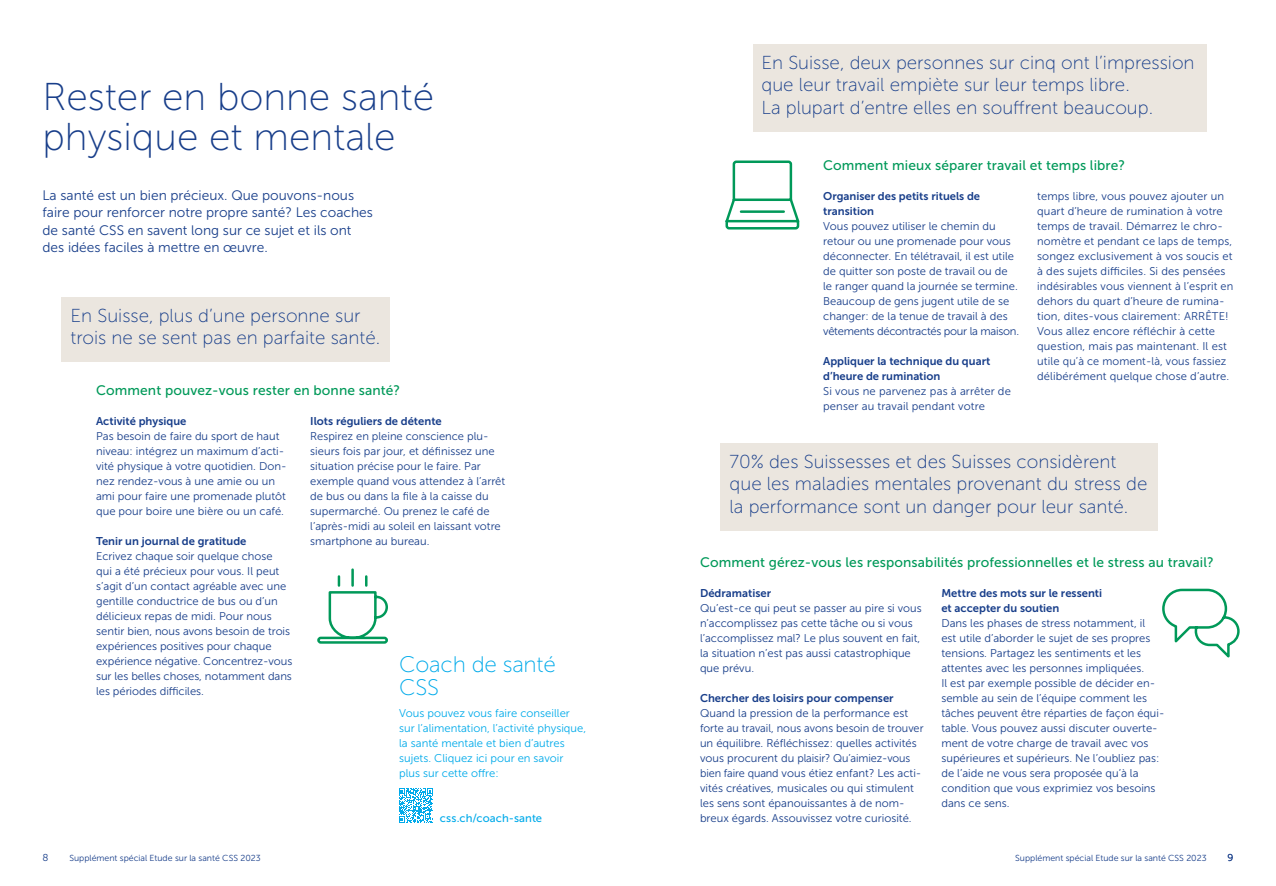
<style>
.page{position:relative;width:1276px;height:886px;background:#fff}
.page>*{position:absolute;margin:0;border:0;box-sizing:border-box;transform-origin:0 0}
.t1{font:38.75px/40px "Museo Sans 100";color:#183e8a}
.t2{font:22.5px/22.5px "Museo Sans 100";letter-spacing:-.01em;color:#00aaea}
.t3{font:18.75px/22.5px "Museo Sans 100";color:#183e8a}
.t4{font:13.75px/17.5px "Museo Sans 300";color:#183e8a}
.t5{font:13.75px "Museo Sans 500";letter-spacing:.01em;color:#009959}
.t6{font:11.25px/15px "Museo Sans 300";color:#183e8a}
.t7{font:11.25px/15px "Museo Sans 700";color:#183e8a}
.t8{font:11.25px/15px "Museo Sans 300";color:#00aaea}
.t9{font:11.25px "Museo Sans 500";letter-spacing:.01em;color:#00aaea}
.t10{font:10px "Museo Sans 300";color:#183e8a}
.t11{font:8.75px "Museo Sans 300";color:#183e8a}
</style>
<div class="page">
<div style="left:62px;top:297px;width:328px;height:65px;background:#ebe6df"></div>
<div style="left:752px;top:44px;width:454px;height:87px;background:#ebe6df"></div>
<div style="left:720px;top:443px;width:438px;height:88px;background:#ebe6df"></div>
<svg style="left:399px;top:788px;width:34px;height:35px"></svg>
<svg style="left:317px;top:568px;width:71px;height:76px"></svg>
<svg style="left:725px;top:160px;width:75px;height:70px"></svg>
<svg style="left:1162px;top:588px;width:78px;height:70px"></svg>
<h1 class="t1" style="left:43px;top:77px;width:393px">Rester en bonne santé physique et mentale</h1>
<p class="t4" style="left:43px;top:186px;width:332px">La santé est un bien précieux. Que pouvons-nous faire pour renforcer notre propre santé? Les coaches de santé CSS en savent long sur ce sujet et ils ont des idées faciles à mettre en œuvre.</p>
<h3 class="t3" style="left:71px;top:304px;width:311px">En Suisse, plus d’une personne sur trois ne se sent pas en parfaite santé.</h3>
<p class="t5" style="left:96px;top:382px;width:306px">Comment pouvez-vous rester en bonne santé?</p>
<p class="t7" style="left:96px;top:413px;width:92px">Activité physique</p>
<p class="t6" style="left:96px;top:428px;width:192px">Pas besoin de faire du sport de haut niveau: intégrez un maximum d’acti&shy;vité physique à votre quotidien. Don&shy;nez rendez-vous à une amie ou un ami pour faire une promenade plutôt que pour boire une bière ou un café.</p>
<p class="t7" style="left:96px;top:533px;width:152px">Tenir un journal de gratitude</p>
<p class="t6" style="left:96px;top:548px;width:198px">Ecrivez chaque soir quelque chose<br>qui a été précieux pour vous. Il peut s’agit d’un contact agréable avec une gentille conductrice de bus ou d’un délicieux repas de midi. Pour nous sentir bien, nous avons besoin de trois expériences positives pour chaque expérience négative. Concentrez-vous sur les belles choses, notamment dans les périodes difficiles.</p>
<p class="t7" style="left:310px;top:413px;width:133px">Ilots réguliers de détente</p>
<p class="t6" style="left:310px;top:428px;width:196px">Respirez en pleine conscience plu&shy;sieurs fois par jour, et définissez une situation précise pour le faire. Par exemple quand vous attendez à l’arrêt de bus ou dans la file à la caisse du supermarché. Ou prenez le café de l’après-midi au soleil en laissant votre smartphone au bureau.</p>
<h2 class="t2" style="left:399px;top:653px;width:158px">Coach de santé<br>CSS</h2>
<p class="t8" style="left:399px;top:706px;width:188px">Vous pouvez vous faire conseiller sur l’alimentation, l’activité physique, la santé mentale et bien d’autres sujets. Cliquez ici pour en savoir plus sur cette offre:</p>
<p class="t9" style="left:440px;top:812px;width:104px">css.ch/coach-sante</p>
<h3 class="t3" style="left:761px;top:51px;width:435px">En Suisse, deux personnes sur cinq ont l’impression que leur travail empiète sur leur temps libre.<br>La plupart d’entre elles en souffrent beaucoup.</h3>
<p class="t5" style="left:823px;top:157px;width:304px">Comment mieux séparer travail et temps libre?</p>
<p class="t7" style="left:823px;top:188px;width:158px">Organiser des petits rituels de transition</p>
<p class="t6" style="left:823px;top:218px;width:197px">Vous pouvez utiliser le chemin du retour ou une promenade pour vous déconnecter. En télétravail, il est utile de quitter son poste de travail ou de le ranger quand la journée se termine.<br>Beaucoup de gens jugent utile de se changer: de la tenue de travail à des vêtements décontractés pour la maison.</p>
<p class="t7" style="left:823px;top:353px;width:169px">Appliquer la technique du quart d’heure de rumination</p>
<p class="t6" style="left:823px;top:383px;width:189px">Si vous ne parvenez pas à arrêter de penser au travail pendant votre</p>
<p class="t6" style="left:1037px;top:188px;width:198px">temps libre, vous pouvez ajouter un quart d’heure de rumination à votre temps de travail. Démarrez le chro&shy;nomètre et pendant ce laps de temps, songez exclusivement à vos soucis et à des sujets difficiles. Si des pensées indésirables vous viennent à l’esprit en dehors du quart d’heure de rumina&shy;tion, dites-vous clairement: ARRÊTE!<br>Vous allez encore réfléchir à cette question, mais pas maintenant. Il est utile qu’à ce moment-là, vous fassiez délibérément quelque chose d’autre.</p>
<h3 class="t3" style="left:729px;top:450px;width:419px">70% des Suissesses et des Suisses considèrent que les maladies mentales provenant du stress de la performance sont un danger pour leur santé.</h3>
<p class="t5" style="left:700px;top:555px;width:515px">Comment gérez-vous les responsabilités professionnelles et le stress au travail?</p>
<p class="t7" style="left:700px;top:586px;width:73px">Dédramatiser</p>
<p class="t6" style="left:700px;top:601px;width:223px">Qu’est-ce qui peut se passer au pire si vous n’accomplissez pas cette tâche ou si vous l’accomplissez mal? Le plus souvent en fait, la situation n’est pas aussi catastrophique que prévu.</p>
<p class="t7" style="left:700px;top:691px;width:195px">Chercher des loisirs pour compenser</p>
<p class="t6" style="left:700px;top:706px;width:225px">Quand la pression de la performance est forte au travail, nous avons besoin de trouver un équilibre. Réfléchissez: quelles activités vous procurent du plaisir? Qu’aimiez-vous bien faire quand vous étiez enfant? Les acti&shy;vités créatives, musicales ou qui stimulent les sens sont épanouissantes à de nom&shy;breux égards. Assouvissez votre curiosité.</p>
<p class="t7" style="left:941px;top:586px;width:162px">Mettre des mots sur le ressenti et accepter du soutien</p>
<p class="t6" style="left:941px;top:616px;width:224px">Dans les phases de stress notamment, il<br>est utile d’aborder le sujet de ses propres tensions. Partagez les sentiments et les attentes avec les personnes impliquées.<br>Il est par exemple possible de décider en&shy;semble au sein de l’équipe comment les tâches peuvent être réparties de façon équi&shy;table. Vous pouvez aussi discuter ouverte&shy;ment de votre charge de travail avec vos supérieures et supérieurs. Ne l’oubliez pas: de l’aide ne vous sera proposée qu’à la condition que vous exprimiez vos besoins dans ce sens.</p>
<p class="t10" style="left:43px;top:852px;width:8px">8</p>
<p class="t10" style="left:1227px;top:852px;width:7px">9</p>
<p class="t11" style="left:69px;top:853px;width:193px">Supplément spécial Etude sur la santé CSS 2023</p>
<p class="t11" style="left:1015px;top:853px;width:193px">Supplément spécial Etude sur la santé CSS 2023</p>
</div>
